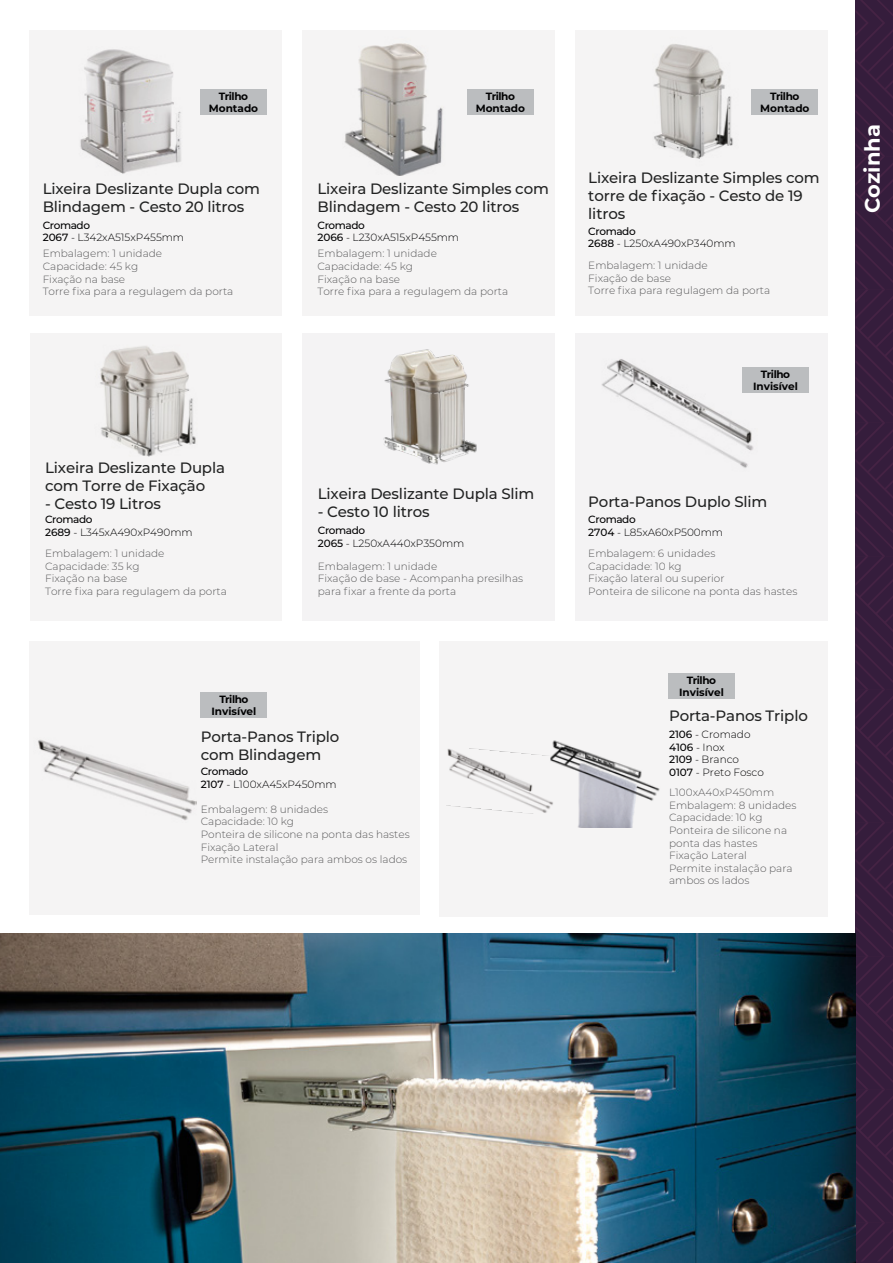
<style>
.page{position:relative;width:893px;height:1263px;background:#fff}
.page>*{position:absolute;margin:0;border:0;box-sizing:border-box;transform-origin:0 0}
.t1{font:700 21px "Montserrat";color:#fff}
.t2{font:500 15px/18px "Montserrat";letter-spacing:-.01em;color:#222323}
.t3{font:300 10.5px/12.6px "Montserrat";color:#5a5a5b}
.t4{font:300 10.5px/12.6px "Montserrat";letter-spacing:-.005em;color:#020203}
.t5{font:700 10.5px/12.6px "Montserrat";color:#020203;text-align:center}
.s1{font-weight:500}
</style>
<div class="page">
<svg style="left:855px;top:0;width:38px;height:1261px;background:#371d3d"></svg>
<div style="left:439px;top:641px;width:389px;height:276px;background:#f5f4f4"></div>
<div style="left:30px;top:641px;width:390px;height:274px;background:#f5f4f4"></div>
<div style="left:575px;top:334px;width:253px;height:287px;background:#f4f3f4"></div>
<div style="left:302px;top:334px;width:252px;height:287px;background:#f4f3f4"></div>
<img style="left:383px;top:349px;width:94px;height:116px">
<img style="left:601px;top:359px;width:153px;height:109px">
<img style="left:38px;top:739px;width:159px;height:81px">
<img style="left:0;top:934px;width:855px;height:329px">
<div style="left:302px;top:30px;width:252px;height:286px;background:#f5f4f4"></div>
<div style="left:30px;top:30px;width:252px;height:286px;background:#f5f4f4"></div>
<div style="left:575px;top:30px;width:253px;height:286px;background:#f5f4f4"></div>
<div style="left:30px;top:334px;width:252px;height:287px;background:#f5f4f4"></div>
<img style="left:344px;top:43px;width:99px;height:133px">
<img style="left:653px;top:44px;width:80px;height:115px">
<img style="left:100px;top:346px;width:96px;height:111px">
<img style="left:80px;top:49px;width:101px;height:125px">
<img style="left:446px;top:748px;width:100px;height:65px">
<img style="left:546px;top:740px;width:114px;height:88px">
<div style="left:467px;top:90px;width:67px;height:25px;background:#bbbdbf"></div>
<div style="left:752px;top:90px;width:66px;height:25px;background:#bbbdbf"></div>
<div style="left:200px;top:90px;width:67px;height:25px;background:#bbbdbf"></div>
<div style="left:201px;top:693px;width:66px;height:25px;background:#bbbdbf"></div>
<div style="left:668px;top:673px;width:67px;height:26px;background:#bbbdbf"></div>
<div style="left:742px;top:367px;width:67px;height:26px;background:#bbbdbf"></div>
<p class="t5" style="left:209px;top:89px;width:51px">Trilho<br>Montado</p>
<p class="t5" style="left:476px;top:89px;width:51px">Trilho<br>Montado</p>
<p class="t5" style="left:760px;top:89px;width:51px">Trilho<br>Montado</p>
<h2 class="t2" style="left:43px;top:179px;width:219px">Lixeira Deslizante Dupla com<br>Blindagem - Cesto 20 litros</h2>
<p class="t4" style="left:43px;top:218px;width:143px"><span class="s1">Cromado<br>2067</span> - L342xA515xP455mm</p>
<h2 class="t2" style="left:317px;top:179px;width:233px">Lixeira Deslizante Simples com<br>Blindagem - Cesto 20 litros</h2>
<h2 class="t2" style="left:588px;top:168px;width:233px">Lixeira Deslizante Simples com torre de fixação - Cesto de 19 litros</h2>
<p class="t4" style="left:317px;top:218px;width:143px"><span class="s1">Cromado<br>2066</span> - L230xA515xP455mm</p>
<p class="t4" style="left:588px;top:224px;width:149px"><span class="s1">Cromado<br>2688</span> - L250xA490xP340mm</p>
<p class="t3" style="left:43px;top:247px;width:192px">Embalagem: 1 unidade<br>Capacidade: 45 kg<br>Fixação na base<br>Torre fixa para a regulagem da porta</p>
<p class="t3" style="left:317px;top:247px;width:192px">Embalagem: 1 unidade<br>Capacidade: 45 kg<br>Fixação na base<br>Torre fixa para a regulagem da porta</p>
<p class="t3" style="left:588px;top:259px;width:183px">Embalagem: 1 unidade<br>Fixação de base<br>Torre fixa para regulagem da porta</p>
<p class="t5" style="left:753px;top:367px;width:46px">Trilho<br>Invisível</p>
<h2 class="t2" style="left:45px;top:458px;width:181px">Lixeira Deslizante Dupla com Torre de Fixação</h2>
<h2 class="t2" style="left:45px;top:494px;width:117px">- Cesto 19 Litros</h2>
<p class="t4" style="left:45px;top:513px;width:149px"><span class="s1">Cromado<br>2689</span> - L345xA490xP490mm</p>
<h2 class="t2" style="left:318px;top:484px;width:218px">Lixeira Deslizante Dupla Slim</h2>
<h2 class="t2" style="left:318px;top:502px;width:113px">- Cesto 10 litros</h2>
<p class="t4" style="left:318px;top:524px;width:148px"><span class="s1">Cromado<br>2065</span> - L250xA440xP350mm</p>
<h2 class="t2" style="left:588px;top:492px;width:181px">Porta-Panos Duplo Slim</h2>
<p class="t4" style="left:588px;top:513px;width:136px"><span class="s1">Cromado<br>2704</span> - L85xA60xP500mm</p>
<p class="t3" style="left:45px;top:547px;width:183px">Embalagem: 1 unidade<br>Capacidade: 35 kg<br>Fixação na base<br>Torre fixa para regulagem da porta</p>
<p class="t3" style="left:318px;top:559px;width:207px">Embalagem: 1 unidade<br>Fixação de base - Acompanha presilhas para fixar a frente da porta</p>
<p class="t3" style="left:588px;top:547px;width:211px">Embalagem: 6 unidades<br>Capacidade: 10 kg<br>Fixação lateral ou superior<br>Ponteira de silicone na ponta das hastes</p>
<p class="t5" style="left:211px;top:692px;width:46px">Trilho<br>Invisível</p>
<h2 class="t2" style="left:201px;top:727px;width:140px">Porta-Panos Triplo com Blindagem</h2>
<p class="t4" style="left:201px;top:765px;width:138px"><span class="s1">Cromado<br>2107</span> - L100xA45xP450mm</p>
<p class="t3" style="left:201px;top:802px;width:211px">Embalagem: 8 unidades<br>Capacidade: 10 kg<br>Ponteira de silicone na ponta das hastes<br>Fixação Lateral<br>Permite instalação para ambos os lados</p>
<p class="t5" style="left:679px;top:673px;width:46px">Trilho<br>Invisível</p>
<h2 class="t2" style="left:669px;top:706px;width:140px">Porta-Panos Triplo</h2>
<p class="t4" style="left:669px;top:728px;width:96px"><span class="s1">2106</span> - Cromado<br><span class="s1">4106</span> - Inox<br><span class="s1">2109</span> - Branco<br><span class="s1">0107</span> - Preto Fosco</p>
<p class="t3" style="left:669px;top:786px;width:129px">L100xA40xP450mm<br>Embalagem: 8 unidades<br>Capacidade: 10 kg<br>Ponteira de silicone na ponta das hastes<br>Fixação Lateral<br>Permite instalação para ambos os lados</p>
<h1 class="t1" style="left:857px;top:213px;width:90px;rotate:-90deg">Cozinha</h1>
</div>
